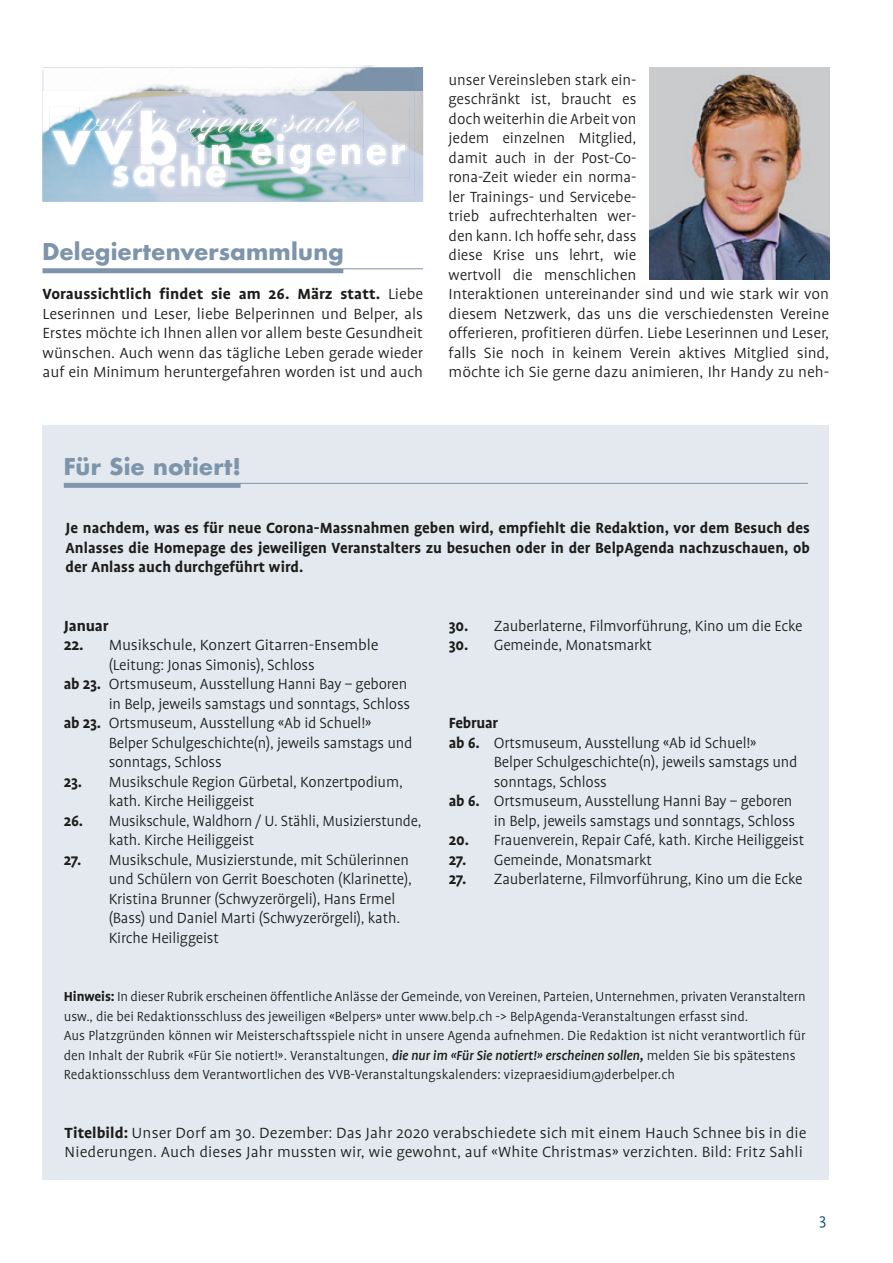
<style>
.page{position:relative;width:893px;height:1263px;background:#fff}
.page>*{position:absolute;margin:0;border:0;box-sizing:border-box;transform-origin:0 0}
.t1{font:700 22.5px "Futura";letter-spacing:.015em;color:#7d94ab}
.t2{font:300 16.8px/19.5px "Profile";letter-spacing:-.01em;color:#1d1d1b}
.t3{font:300 16.8px/19.5px "Profile";letter-spacing:-.01em;color:#1d1d1b;text-align:justify;scale:1.05 1}
.t4{font:700 16.8px/19.5px "Profile";letter-spacing:.005em;color:#1d1d1b;text-align:justify}
.t5{font:700 16.8px "Profile";letter-spacing:.005em;color:#1d1d1b;scale:1.05 1}
.t6{font:300 16.8px "Profile";color:#003f7d;scale:1.05 1}
.t7{font:300 15px/19.5px "Profile";color:#1d1d1b}
.s1{font-weight:700}
.s2{font-weight:500;font-style:italic}
.s3{font-weight:500;font-style:italic;font-size:16.8px}
</style>
<div class="page">
<hr style="left:43px;top:269px;width:300px;height:4px;background:#7d94ab">
<hr style="left:43px;top:269px;width:380px;height:1px;background:#7d94ab">
<div style="left:43px;top:425px;width:786px;height:754px;background:#e4e9f0"></div>
<div style="left:64px;top:483px;width:177px;height:5px;background:#7d94ab"></div>
<hr style="left:64px;top:483px;width:744px;height:1px;background:#7d94ab">
<img style="left:90px;top:196px;width:286px;height:6px">
<div style="left:44px;top:68px;width:379px;height:23px;background:#7d94ab"></div>
<img style="left:268px;top:65px;width:147px;height:3px">
<img style="left:43px;top:67px;width:74px;height:2px">
<img style="left:43px;top:154px;width:372px;height:42px">
<img style="left:43px;top:70px;width:9px;height:84px">
<img style="left:362px;top:91px;width:53px;height:63px">
<img style="left:110px;top:91px;width:252px;height:7px">
<img style="left:307px;top:68px;width:60px;height:23px">
<img style="left:241px;top:68px;width:66px;height:23px">
<img style="left:176px;top:68px;width:65px;height:23px">
<img style="left:283px;top:79px;width:24px;height:12px">
<img style="left:110px;top:68px;width:66px;height:23px">
<div style="left:44px;top:68px;width:66px;height:23px;background:#fdfdfd"></div>
<img style="left:109px;top:187px;width:120px;height:3px">
<img style="left:102px;top:98px;width:261px;height:3px">
<svg style="left:52px;top:101px;width:353px;height:86px"></svg>
<img style="left:649px;top:68px;width:180px;height:212px">
<h1 class="t1" style="left:43px;top:236px;width:303px">Delegiertenversammlung</h1>
<p class="t3" style="left:43px;top:284px;width:364px"><span class="s1">Voraussichtlich findet sie am 26. März statt.</span> Liebe Leserinnen und Leser, liebe Belperinnen und Belper, als Erstes möchte ich Ihnen allen vor allem beste Gesundheit wünschen. Auch wenn das tägliche Leben gerade wieder auf ein Minimum heruntergefahren worden ist und auch</p>
<p class="t2" style="left:449px;top:70px;width:382px">unser Vereinsleben stark ein-<br>geschränkt ist, braucht es<br>doch weiterhin die Arbeit von<br>jedem einzelnen Mitglied,<br>damit auch in der Post-Co-<br>rona-Zeit wieder ein norma-<br>ler Trainings- und Servicebe-<br>trieb aufrechterhalten wer-<br>den kann. Ich hoffe sehr, dass<br>diese Krise uns lehrt, wie<br>wertvoll die menschlichen<br>Interaktionen untereinander sind und wie stark wir von diesem Netzwerk, das uns die verschiedensten Vereine offerieren, profitieren dürfen. Liebe Leserinnen und Leser, falls Sie noch in keinem Verein aktives Mitglied sind, möchte ich Sie gerne dazu animieren, Ihr Handy zu neh-</p>
<h1 class="t1" style="left:64px;top:450px;width:179px">Für Sie notiert!</h1>
<p class="t4" style="left:66px;top:518px;width:746px">Je nachdem, was es für neue Corona-Massnahmen geben wird, empfiehlt die Redaktion, vor dem Besuch des Anlasses die Homepage des jeweiligen Veranstalters zu besuchen oder in der BelpAgenda nachzuschauen, ob der Anlass auch durchgeführt wird.</p>
<p class="t5" style="left:64px;top:616px;width:44px">Januar</p>
<p class="t3" style="left:64px;top:635px;width:301px"><span class="s1">22.</span> Musikschule, Konzert Gitarren-Ensemble</p>
<p class="t2" style="left:109px;top:655px;width:207px">(Leitung: Jonas Simonis), Schloss</p>
<p class="t2" style="left:64px;top:674px;width:345px"><span class="s1">ab 23.</span> Ortsmuseum, Ausstellung Hanni Bay – geboren</p>
<p class="t2" style="left:109px;top:694px;width:303px">in Belp, jeweils samstags und sonntags, Schloss</p>
<p class="t2" style="left:64px;top:713px;width:309px"><span class="s1">ab 23.</span> Ortsmuseum, Ausstellung «Ab id Schuel!»</p>
<p class="t2" style="left:109px;top:733px;width:305px">Belper Schulgeschichte(n), jeweils samstags und</p>
<p class="t2" style="left:109px;top:752px;width:114px">sonntags, Schloss</p>
<p class="t2" style="left:109px;top:772px;width:296px;text-indent:-45px"><span class="s1">23.</span> Musikschule Region Gürbetal, Konzertpodium, kath. Kirche Heiliggeist</p>
<p class="t2" style="left:109px;top:811px;width:314px;text-indent:-45px"><span class="s1">26.</span> Musikschule, Waldhorn / U. Stähli, Musizierstunde, kath. Kirche Heiliggeist</p>
<p class="t2" style="left:109px;top:850px;width:305px;text-indent:-45px"><span class="s1">27.</span> Musikschule, Musizierstunde, mit Schülerinnen und Schülern von Gerrit Boeschoten (Klarinette), Kristina Brunner (Schwyzerörgeli), Hans Ermel (Bass) und Daniel Marti (Schwyzerörgeli), kath.<br>Kirche Heiliggeist</p>
<p class="t2" style="left:449px;top:616px;width:355px"><span class="s1">30.</span> Zauberlaterne, Filmvorführung, Kino um die Ecke</p>
<p class="t2" style="left:449px;top:635px;width:205px"><span class="s1">30.</span> Gemeinde, Monatsmarkt</p>
<p class="t4" style="left:449px;top:713px;width:51px">Februar</p>
<p class="t2" style="left:449px;top:733px;width:309px"><span class="s1">ab 6.</span> Ortsmuseum, Ausstellung «Ab id Schuel!»</p>
<p class="t2" style="left:494px;top:752px;width:305px">Belper Schulgeschichte(n), jeweils samstags und</p>
<p class="t2" style="left:494px;top:772px;width:114px">sonntags, Schloss</p>
<p class="t2" style="left:449px;top:791px;width:345px"><span class="s1">ab 6.</span> Ortsmuseum, Ausstellung Hanni Bay – geboren</p>
<p class="t2" style="left:494px;top:811px;width:303px">in Belp, jeweils samstags und sonntags, Schloss</p>
<p class="t2" style="left:449px;top:830px;width:357px"><span class="s1">20.</span> Frauenverein, Repair Café, kath. Kirche Heiliggeist</p>
<p class="t2" style="left:449px;top:850px;width:205px"><span class="s1">27.</span> Gemeinde, Monatsmarkt</p>
<p class="t2" style="left:449px;top:870px;width:355px"><span class="s1">27.</span> Zauberlaterne, Filmvorführung, Kino um die Ecke</p>
<p class="t7" style="left:64px;top:987px;width:743px"><span class="s1">Hinweis:</span> In dieser Rubrik erscheinen öffentliche Anlässe der Gemeinde, von Vereinen, Parteien, Unternehmen, privaten Veranstaltern usw., die bei Redaktionsschluss des jeweiligen «Belpers» unter www.belp.ch -&gt; BelpAgenda-Veranstaltungen erfasst sind.<br>Aus Platzgründen können wir Meisterschaftsspiele nicht in unsere Agenda aufnehmen. Die Redaktion ist nicht verantwortlich für den Inhalt der Rubrik «Für Sie notiert!». Veranstaltungen, <span class="s2">die nur im «Für Sie notiert!» erscheinen sollen</span><span class="s3">,</span> melden Sie bis spätestens Redaktionsschluss dem Verantwortlichen des VVB-Veranstaltungskalenders: vizepraesidium@derbelper.ch</p>
<p class="t3" style="left:65px;top:1123px;width:708px"><span class="s1">Titelbild:</span> Unser Dorf am 30. Dezember: Das Jahr 2020 verabschiedete sich mit einem Hauch Schnee bis in die<br>Niederungen. Auch dieses Jahr mussten wir, wie gewohnt, auf «White Christmas» verzichten. Bild: Fritz Sahli</p>
<p class="t6" style="left:819px;top:1211px;width:8px">3</p>
</div>
